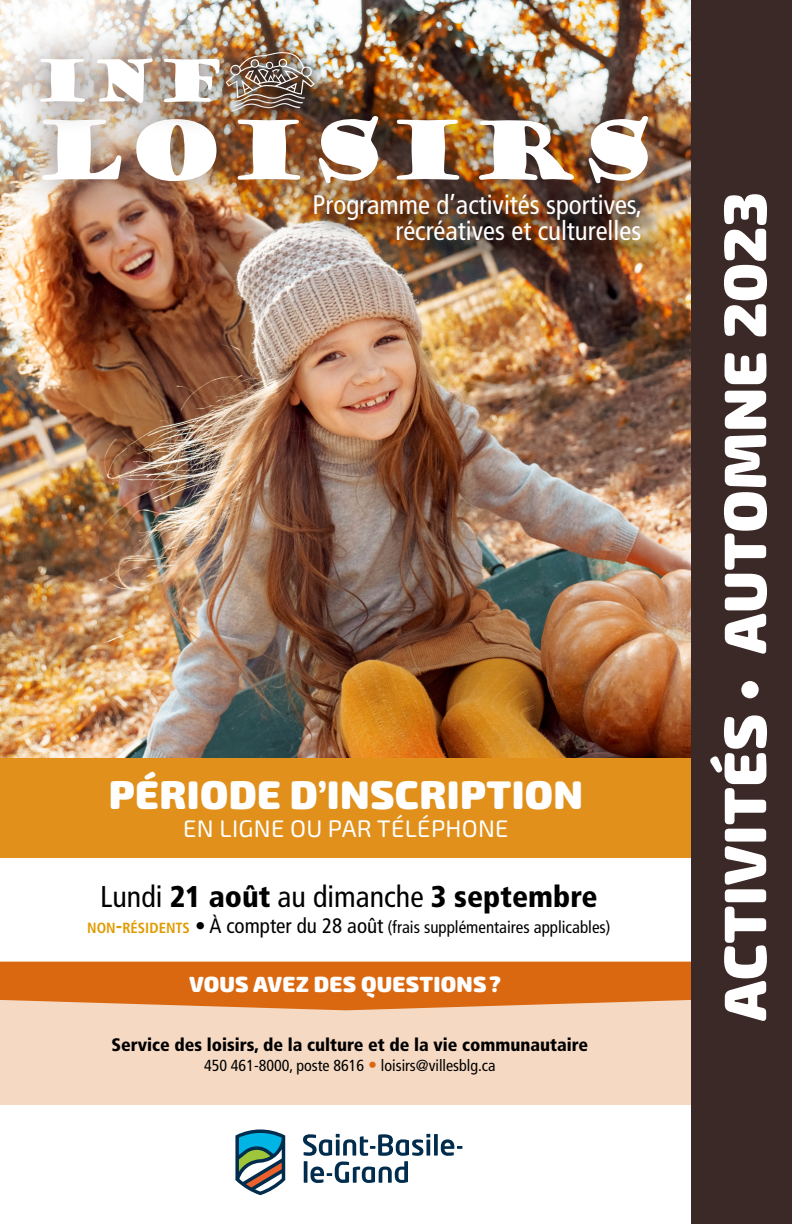
<style>
.page{position:relative;width:792px;height:1224px;background:#fff}
.page>*{position:absolute;margin:0;border:0;box-sizing:border-box;transform-origin:0 0}
.t1{font:80px "Goudy Stout";letter-spacing:.005em;color:#fff}
.t2{font:900 60px "Exo Soft";letter-spacing:.01em;color:#fff}
.t3{font:57px "Goudy Stout";color:#fff}
.t4{font:900 40px "Exo Soft";letter-spacing:.01em;color:#fff}
.t5{font:900 condensed 30px "Frutiger LT Pro";color:#000}
.t6{font:condensed 26.8px/26.8px "Frutiger LT Pro";color:#fff;text-align:right}
.t7{font:24px "Exo Soft";letter-spacing:.01em;color:#fff}
.t8{font:900 22px "Exo Soft";letter-spacing:.01em;color:#fff}
.t9{font:900 condensed 18px "Frutiger LT Pro";color:#000}
.t10{font:condensed 17px "Frutiger LT Pro";color:#000}
.t11{font:condensed 16px "Frutiger LT Pro";color:#000}
.s1{font-weight:400}
.s2{font-weight:700;font-size:14.6px;color:#e19b00}
.s3{font-weight:700;font-size:21px;color:#e19b00}
.s4{font-size:21px}
.s5{font-weight:900;font-size:18px;color:#da6810}
</style>
<div class="page">
<div style="left:0;top:963px;width:692px;height:142px;background:#f5d9c3"></div>
<svg style="left:0;top:962px;width:691px;height:48px;background:#dc7322"></svg>
<div style="left:0;top:758px;width:692px;height:100px;background:#e1901b"></div>
<svg style="left:434px;top:1134px;width:4px;height:22px"></svg>
<svg style="left:441px;top:1139px;width:21px;height:17px"></svg>
<svg style="left:303px;top:1134px;width:127px;height:49px"></svg>
<svg style="left:235px;top:1129px;width:50px;height:66px"></svg>
<img style="left:0;top:1px;width:691px;height:757px">
<div style="left:218px;top:44px;width:104px;height:75px;background:#3b2927;opacity:.75"></div>
<img style="left:252px;top:51px;width:63px;height:27px">
<div style="left:7px;top:78px;width:681px;height:144px;background:#3b2927;opacity:.75"></div>
<div style="left:11px;top:26px;width:241px;height:110px;background:#3b2927;opacity:.75"></div>
<div style="left:290px;top:171px;width:374px;height:94px;background:#000;opacity:.75"></div>
<div style="left:691px;top:1px;width:101px;height:1223px;background:#3b2927"></div>
<h3 class="t3" style="left:33px;top:43px;width:194px">INF</h3>
<h1 class="t1" style="left:33px;top:98px;width:624px">LOISIRS</h1>
<h3 class="t6" style="left:313px;top:191px;width:331px">Programme d’activités sportives, récréatives et culturelles</h3>
<h2 class="t2" style="left:708px;top:1021px;width:831px;rotate:-90deg">ACTIVITÉS • AUTOMNE 2023</h2>
<h3 class="t4" style="left:109px;top:770px;width:476px">PÉRIODE D’INSCRIPTION</h3>
<h3 class="t7" style="left:183px;top:815px;width:327px">EN LIGNE OU PAR TÉLÉPHONE</h3>
<h3 class="t5" style="left:100px;top:879px;width:499px"><span class="s1">Lundi</span> 21 août <span class="s1">au dimanche</span> 3 septembre</h3>
<p class="t10" style="left:87px;top:918px;width:525px"><span class="s2">NON</span><span class="s3">-</span><span class="s2">RÉSIDENTS</span> <span class="s4">• À compter du 28 août</span> (frais supplémentaires applicables)</p>
<p class="t8" style="left:189px;top:971px;width:314px">VOUS AVEZ DES QUESTIONS?</p>
<p class="t9" style="left:111px;top:1034px;width:478px">Service des loisirs, de la culture et de la vie communautaire</p>
<p class="t11" style="left:204px;top:1056px;width:293px">450 461-8000, poste 8616 <span class="s5">•</span> loisirs@villesblg.ca</p>
</div>
